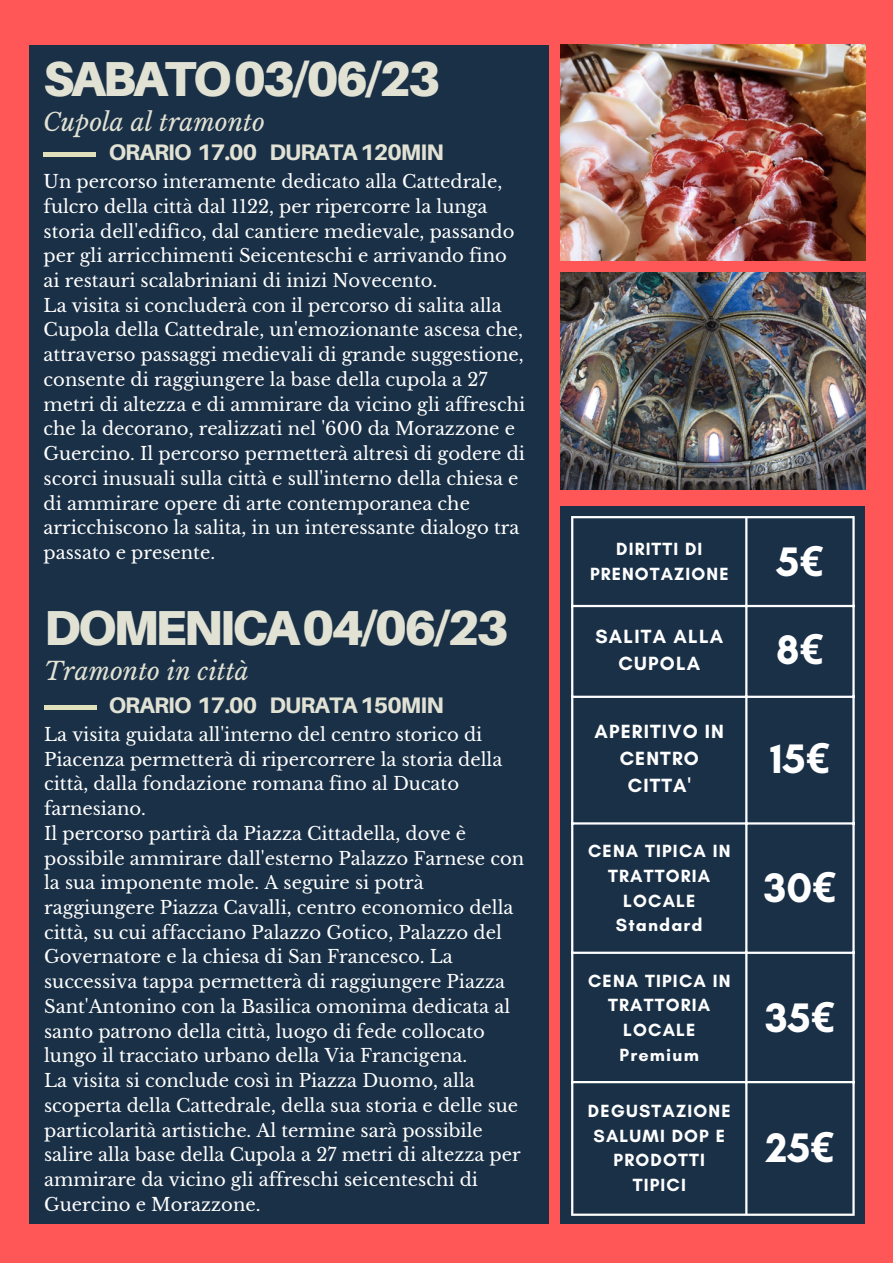
<style>
.page{position:relative;width:893px;height:1264px;background:#fff}
.page>*{position:absolute;margin:0;border:0;box-sizing:border-box;transform-origin:0 0}
.t1{font:900 49.2px "Aileron";letter-spacing:-.065em;color:#e1e2d4}
.t2{font:700 42px "Glacial Indifference";color:#fff}
.t3{font:italic 24.6px "Libre Baskerville";color:#e1e2d4}
.t4{font:800 22.5px "Aileron";letter-spacing:-.04em;color:#e1e2d4}
.t5{font:700 19.5px/27px "Glacial Indifference";letter-spacing:.055em;color:#fff;text-align:center}
.t6{font:18px/24.8px "Libre Baskerville";color:#fff}
.t7{font:700 18px/24.8px "Glacial Indifference";letter-spacing:.065em;color:#fff;text-align:center}
.s1{font-family:"Noto Sans"}
</style>
<div class="page">
<div style="left:0;top:0;width:892px;height:1262px;background:#ff5757"></div>
<img style="left:560px;top:45px;width:305px;height:216px">
<img style="left:560px;top:272px;width:305px;height:217px">
<div style="left:29px;top:45px;width:519px;height:1178px;background:#1a3047"></div>
<div style="left:44px;top:152px;width:52px;height:5px;background:#e1e0bc"></div>
<hr style="left:44px;top:705px;width:52px;height:4px;background:#e1e0bc">
<div style="left:560px;top:506px;width:304px;height:717px;background:#1a3047"></div>
<hr style="left:571px;top:518px;width:2px;height:695px;background:#fff">
<hr style="left:745px;top:518px;width:2px;height:695px;background:#fff">
<hr style="left:852px;top:518px;width:2px;height:695px;background:#fff">
<hr style="left:571px;top:516px;width:283px;height:2px;background:#fff">
<hr style="left:571px;top:605px;width:283px;height:2px;background:#fff">
<hr style="left:571px;top:695px;width:283px;height:3px;background:#fff">
<hr style="left:571px;top:822px;width:283px;height:2px;background:#fff">
<hr style="left:571px;top:951px;width:283px;height:2px;background:#fff">
<hr style="left:571px;top:1080px;width:283px;height:3px;background:#fff">
<hr style="left:571px;top:1213px;width:283px;height:2px;background:#fff">
<p class="t1" style="left:44px;top:48px;width:399px">SABATO03/06/23</p>
<p class="t3" style="left:43px;top:107px;width:223px">Cupola al tramonto</p>
<p class="t6" style="left:44px;top:169px;width:472px">Un percorso interamente dedicato alla Cattedrale, fulcro della città dal 1122, per ripercorre la lunga storia dell'edifico, dal cantiere medievale, passando per gli arricchimenti Seicenteschi e arrivando fino ai restauri scalabriniani di inizi Novecento.</p>
<p class="t6" style="left:44px;top:293px;width:483px">La visita si concluderà con il percorso di salita alla Cupola della Cattedrale, un'emozionante ascesa che, attraverso passaggi medievali di grande suggestione, consente di raggiungere la base della cupola a 27 metri di altezza e di ammirare da vicino gli affreschi che la decorano, realizzati nel '600 da Morazzone e Guercino. Il percorso permetterà altresì di godere di scorci inusuali sulla città e sull'interno della chiesa e di ammirare opere di arte contemporanea che arricchiscono la salita, in un interessante dialogo tra passato e presente.</p>
<p class="t4" style="left:109px;top:138px;width:336px">ORARIO 17.00 DURATA120MIN</p>
<p class="t1" style="left:44px;top:597px;width:467px">DOMENICA04/06/23</p>
<p class="t3" style="left:44px;top:656px;width:206px">Tramonto in città</p>
<p class="t4" style="left:109px;top:691px;width:336px">ORARIO 17.00 DURATA150MIN</p>
<p class="t6" style="left:44px;top:722px;width:460px">La visita guidata all'interno del centro storico di Piacenza permetterà di ripercorrere la storia della città, dalla fondazione romana fino al Ducato farnesiano.</p>
<p class="t6" style="left:44px;top:821px;width:481px">Il percorso partirà da Piazza Cittadella, dove è possibile ammirare dall'esterno Palazzo Farnese con la sua imponente mole. A seguire si potrà raggiungere Piazza Cavalli, centro economico della città, su cui affacciano Palazzo Gotico, Palazzo del Governatore e la chiesa di San Francesco. La successiva tappa permetterà di raggiungere Piazza Sant'Antonino con la Basilica omonima dedicata al santo patrono della città, luogo di fede collocato lungo il tracciato urbano della Via Francigena.</p>
<p class="t6" style="left:44px;top:1068px;width:478px">La visita si conclude così in Piazza Duomo, alla scoperta della Cattedrale, della sua storia e delle sue particolarità artistiche. Al termine sarà possibile salire alla base della Cupola a 27 metri di altezza per ammirare da vicino gli affreschi seicenteschi di Guercino e Morazzone.</p>
<p class="t7" style="left:590px;top:536px;width:140px">DIRITTI DI<br>PRENOTAZIONE</p>
<p class="t2" style="left:776px;top:535px;width:48px">5<span class="s1">€</span></p>
<p class="t5" style="left:595px;top:622px;width:129px">SALITA ALLA<br>CUPOLA</p>
<p class="t2" style="left:776px;top:624px;width:49px">8<span class="s1">€</span></p>
<p class="t5" style="left:594px;top:718px;width:131px">APERITIVO IN<br>CENTRO<br>CITTA'</p>
<p class="t7" style="left:588px;top:838px;width:144px">CENA TIPICA IN<br>TRATTORIA<br>LOCALE<br>Standard</p>
<p class="t7" style="left:588px;top:967px;width:144px">CENA TIPICA IN<br>TRATTORIA<br>LOCALE<br>Premium</p>
<p class="t7" style="left:588px;top:1098px;width:144px">DEGUSTAZIONE<br>SALUMI DOP E<br>PRODOTTI<br>TIPICI</p>
<p class="t2" style="left:770px;top:733px;width:61px">15<span class="s1">€</span></p>
<p class="t2" style="left:763px;top:862px;width:74px">30<span class="s1">€</span></p>
<p class="t2" style="left:765px;top:991px;width:71px">35<span class="s1">€</span></p>
<p class="t2" style="left:765px;top:1121px;width:70px">25<span class="s1">€</span></p>
</div>
